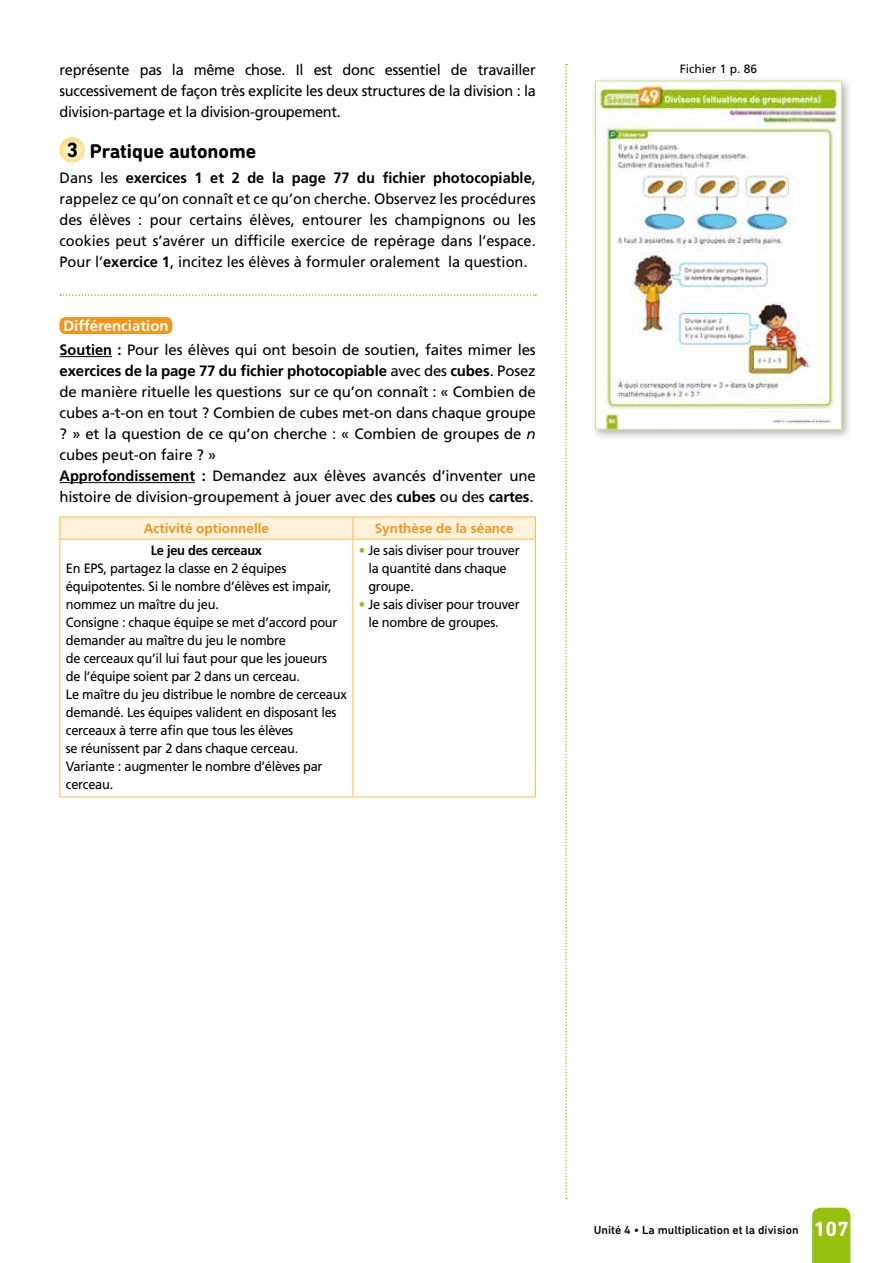
<style>
.page{position:relative;width:893px;height:1263px;background:#fff}
.page>*{position:absolute;margin:0;border:0;box-sizing:border-box;transform-origin:0 0}
.t1{font:700 21px "DIN Next Rounded LT Pro";color:#fff}
.t2{font:700 20.25px "DIN Next Rounded LT Pro";color:#000}
.t3{font:15px/21px "Frutiger LT Std";letter-spacing:-.01em;color:#000;text-align:justify}
.t4{font:13.5px/18px "Frutiger LT Std";letter-spacing:-.02em;color:#000;scale:.95 1}
.t5{font:700 13.5px "Frutiger LT Std";color:#f39517}
.t6{font:700 13.5px "Frutiger LT Std";letter-spacing:-.02em;color:#000;scale:.95 1}
.t7{font:500 12px "DIN Next Rounded LT Pro";color:#000}
.t8{font:12px "Frutiger LT Std";color:#000}
.s1{font-size:21px}
.s2{font-weight:700}
.s3{font-weight:700;color:#fff}
.s4{font-style:italic}
.s5{color:#97bf0d}
</style>
<div class="page">
<div style="left:812px;top:1208px;width:38px;height:55px;background:#97bf0d"></div>
<svg style="left:60px;top:294px;width:476px;height:2px"></svg>
<hr style="left:60px;top:356px;width:52px;height:1px;background:#000">
<hr style="left:60px;top:482px;width:135px;height:1px;background:#000">
<svg style="left:60px;top:137px;width:25px;height:26px"></svg>
<div style="left:60px;top:317px;width:112px;height:17px;background:#f39517;border-radius:6px"></div>
<svg style="left:60px;top:517px;width:476px;height:22px;background:#feefd6"></svg>
<hr style="left:60px;top:539px;width:293px;height:1px;background:#fabd43">
<hr style="left:60px;top:539px;width:1px;height:257px;background:#fabd43">
<hr style="left:353px;top:539px;width:183px;height:1px;background:#fabd43">
<hr style="left:353px;top:539px;width:1px;height:257px;background:#fabd43">
<hr style="left:535px;top:539px;width:1px;height:257px;background:#fabd43">
<hr style="left:60px;top:796px;width:293px;height:1px;background:#fabd43">
<hr style="left:353px;top:796px;width:183px;height:1px;background:#fabd43">
<svg style="left:565px;top:64px;width:2px;height:1135px"></svg>
<div style="left:590px;top:76px;width:263px;height:365px;background:#000;opacity:.3"></div>
<img style="left:597px;top:83px;width:243px;height:345px">
<div style="left:595px;top:81px;width:247px;height:349px;border:1px solid #d0df99"></div>
<p class="t3" style="left:60px;top:59px;width:478px">représente pas la même chose. Il est donc essentiel de travailler successivement de façon très explicite les deux structures de la division : la division-partage et la division-groupement.</p>
<h2 class="t2" style="left:66px;top:139px;width:191px"><span class="s1">3</span> Pratique autonome</h2>
<p class="t3" style="left:60px;top:168px;width:478px">Dans les <span class="s2">exercices 1 et 2 de la page 77 du fichier photocopiable</span>, rappelez ce qu’on connaît et ce qu’on cherche. Observez les procédures des élèves : pour certains élèves, entourer les champignons ou les cookies peut s’avérer un difficile exercice de repérage dans l’espace.<br>Pour l’<span class="s2">exercice 1</span>, incitez les élèves à formuler oralement la question.</p>
<p class="t3" style="left:60px;top:314px;width:478px;line-height:24.2px"><span class="s3">Différenciation<br></span><span class="s2">Soutien :</span> Pour les élèves qui ont besoin de soutien, faites mimer les</p>
<p class="t3" style="left:60px;top:360px;width:478px;text-align:left"><span class="s2">exercices de la page 77 du fichier photocopiable</span> avec des <span class="s2">cubes</span>. Posez de manière rituelle les questions sur ce qu’on connaît : « Combien de cubes a-t-on en tout ? Combien de cubes met-on dans chaque groupe ? » et la question de ce qu’on cherche : « Combien de groupes de <span class="s4">n </span>cubes peut-on faire ? »<br><span class="s2">Approfondissement :</span> Demandez aux élèves avancés d’inventer une histoire de division-groupement à jouer avec des <span class="s2">cubes</span> ou des <span class="s2">cartes</span>.</p>
<p class="t5" style="left:144px;top:520px;width:127px">Activité optionnelle</p>
<p class="t5" style="left:375px;top:520px;width:140px">Synthèse de la séance</p>
<p class="t6" style="left:151px;top:543px;width:119px">Le jeu des cerceaux</p>
<p class="t4" style="left:66px;top:560px;width:297px">En EPS, partagez la classe en 2 équipes équipotentes. Si le nombre d’élèves est impair, nommez un maître du jeu.<br>Consigne : chaque équipe se met d’accord pour demander au maître du jeu le nombre<br>de cerceaux qu’il lui faut pour que les joueurs<br>de l’équipe soient par 2 dans un cerceau.<br>Le maître du jeu distribue le nombre de cerceaux demandé. Les équipes valident en disposant les cerceaux à terre afin que tous les élèves<br>se réunissent par 2 dans chaque cerceau.<br>Variante : augmenter le nombre d’élèves par cerceau.</p>
<p class="t4" style="left:368px;top:542px;width:161px;text-indent:-9px"><span class="s5">•</span> Je sais diviser pour trouver la quantité dans chaque groupe.</p>
<p class="t4" style="left:368px;top:596px;width:161px;text-indent:-9px"><span class="s5">•</span> Je sais diviser pour trouver le nombre de groupes.</p>
<p class="t8" style="left:680px;top:62px;width:79px">Fichier 1 p. 86</p>
<p class="t7" style="left:594px;top:1223px;width:206px">Unité 4 • La multiplication et la division</p>
<h1 class="t1" style="left:814px;top:1217px;width:37px">107</h1>
</div>
